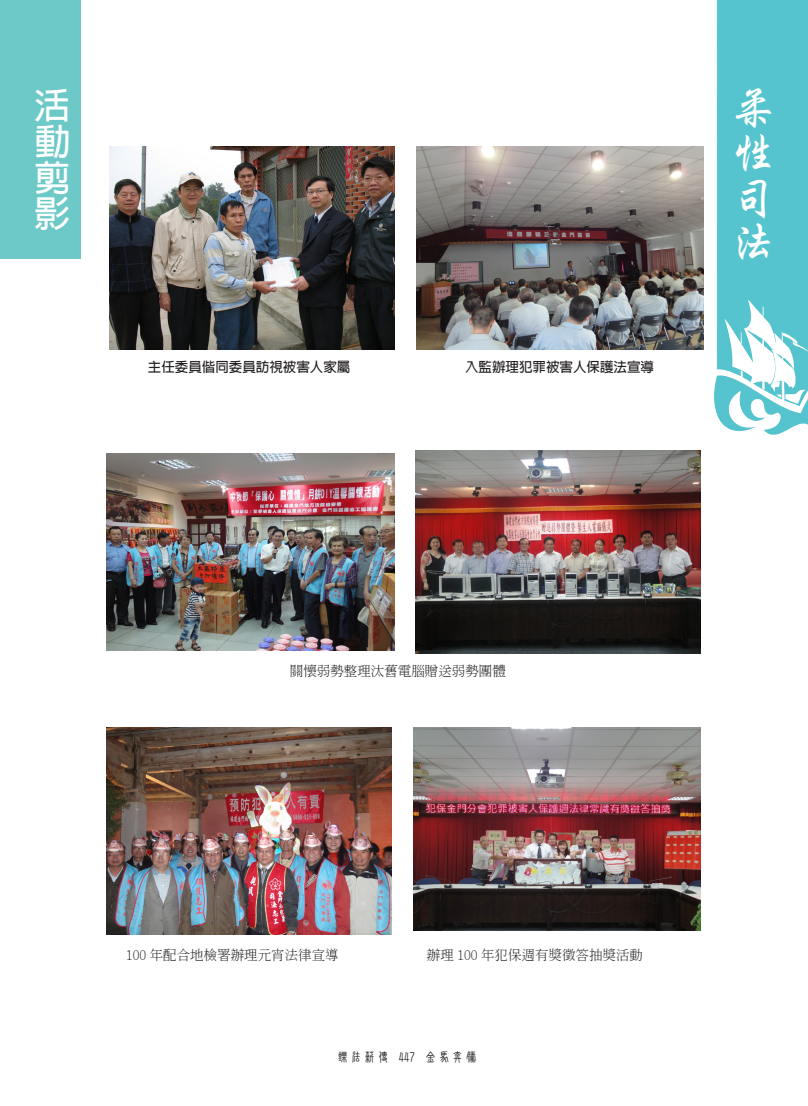
<style>
.page{position:relative;width:808px;height:1106px;background:#fff}
.page>*{position:absolute;margin:0;border:0;box-sizing:border-box;transform-origin:0 0}
.t1{font:45px/45px "Singkai EG Bold Big 5";color:#fff;text-align:justify}
.t2{font:700 36px/36px "Adobe Fan Heiti Std";color:#fff;text-align:justify}
.t3{font:300 13.5px "Adobe Ming Std";color:#231f20}
.一般段落內文{font:700 13.5px "Adobe Fan Heiti Std";color:#231f20}
.t4{font:13.5px "DF New Chuan Md HKP BF";color:#231f20}
</style>
<div class="page">
<img style="left:714px;top:0;width:94px;height:435px">
<div style="left:0;top:0;width:81px;height:259px;background:#6cc9c7"></div>
<img style="left:106px;top:454px;width:288px;height:196px">
<img style="left:415px;top:451px;width:285px;height:202px">
<img style="left:416px;top:146px;width:287px;height:203px">
<img style="left:109px;top:146px;width:286px;height:203px">
<img style="left:413px;top:727px;width:287px;height:203px">
<img style="left:106px;top:727px;width:286px;height:207px">
<p class="t2" style="left:34px;top:89px;width:36px">活動剪影</p>
<p class="一般段落內文" style="left:148px;top:358px;width:204px">主任委員偕同委員訪視被害人家屬</p>
<p class="一般段落內文" style="left:465px;top:358px;width:190px">入監辦理犯罪被害人保護法宣導</p>
<h1 class="t1" style="left:731px;top:85px;width:41px">柔性司法</h1>
<p class="t3" style="left:290px;top:664px;width:217px">關懷弱勢整理汰舊電腦贈送弱勢團體</p>
<p class="t3" style="left:126px;top:947px;width:214px">100 年配合地檢署辦理元宵法律宣導</p>
<p class="t3" style="left:427px;top:947px;width:218px">辦理 100 年犯保週有獎徵答抽獎活動</p>
<p class="t4" style="left:336px;top:1050px;width:143px">鑠法薪傳 447 金馬奔騰</p>
</div>
